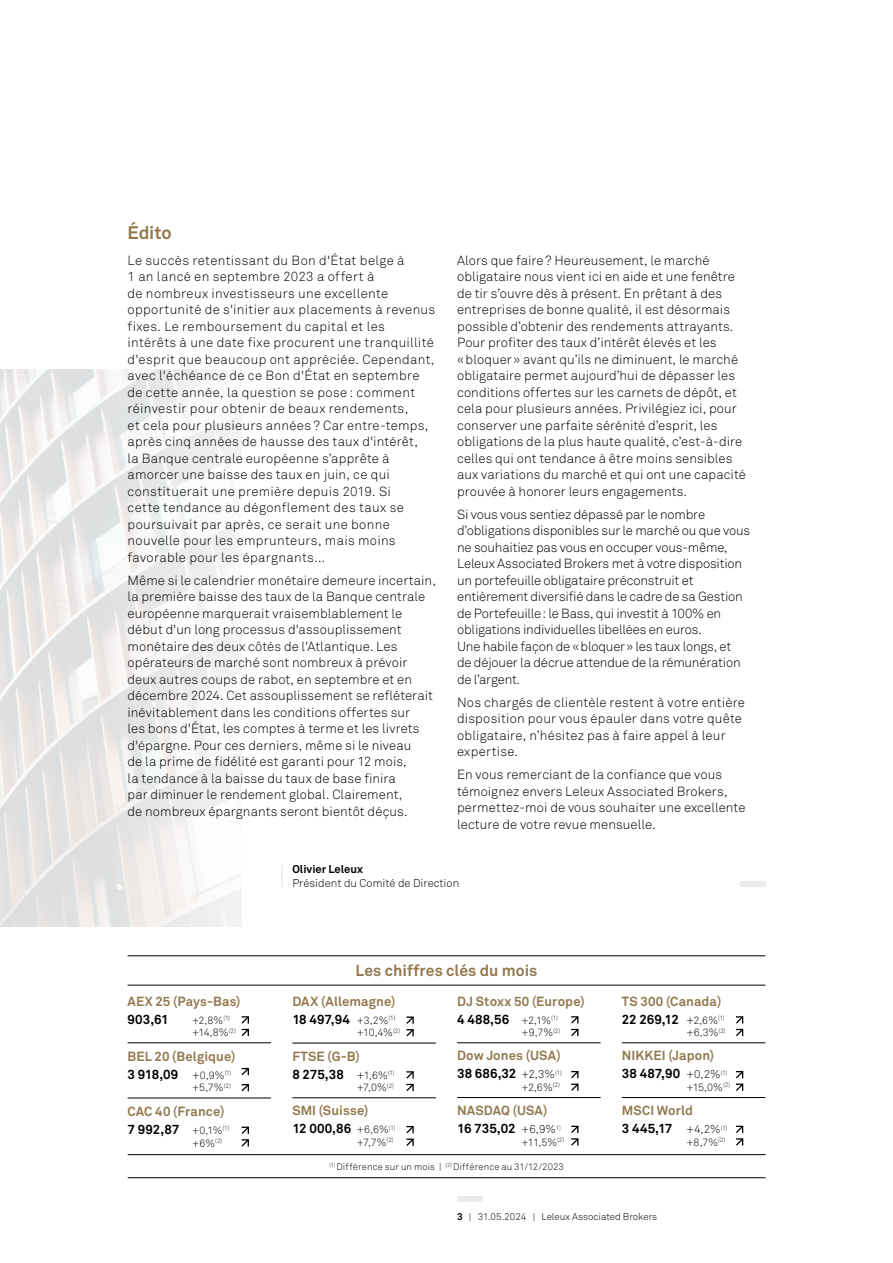
<style>
.page{position:relative;width:893px;height:1263px;background:#fff}
.page>*{position:absolute;margin:0;border:0;box-sizing:border-box;transform-origin:0 0}
.t1{font:700 18px "Akkurat";letter-spacing:-.01em;color:#93784e}
.t2{font:700 15.75px "Akkurat";letter-spacing:.005em;color:#93784e}
.t3{font:300 13.2px/16.5px "Akkurat";letter-spacing:.005em;color:#000}
.t4{font:300 13.2px/16.5px "Akkurat";letter-spacing:.025em;color:#000}
.t5{font:300 13.2px/16.5px "Akkurat";letter-spacing:-.015em;color:#000}
.t6{font:700 13.2px/17.9px "Akkurat";letter-spacing:.01em;color:#93784e}
.t7{font:700 13.2px "Akkurat";color:#000}
.t8{font:300 11.25px "Akkurat";color:#000}
.t9{font:700 11.25px "Akkurat";color:#000}
.t10{font:300 10.5px/12.6px "Akkurat";letter-spacing:-.05em;color:#000}
.t11{font:300 9.75px "Akkurat";color:#000}
.t12{font:300 9.3px "Akkurat";letter-spacing:.02em;color:#000}
.s1{color:#000}
.s2{font-weight:300;font-size:11.25px;color:#000}
.s3{font-weight:300;font-size:10.5px;color:#000}
.s4{font-size:13.5px}
.s5{font-weight:700}
</style>
<div class="page">
<div style="left:457px;top:1196px;width:26px;height:5px;background:#ebebeb"></div>
<hr style="left:128px;top:955px;width:637px;height:1px;background:#000">
<hr style="left:128px;top:1177px;width:638px;height:1px;background:#000">
<hr style="left:128px;top:1042px;width:143px;height:1px;background:#000">
<hr style="left:128px;top:1098px;width:143px;height:1px;background:#000">
<svg style="left:241px;top:1016px;width:8px;height:21px"></svg>
<svg style="left:241px;top:1067px;width:8px;height:9px"></svg>
<svg style="left:241px;top:1084px;width:8px;height:8px"></svg>
<svg style="left:241px;top:1126px;width:8px;height:21px"></svg>
<hr style="left:292px;top:1043px;width:144px;height:1px;background:#000">
<hr style="left:292px;top:1097px;width:144px;height:1px;background:#000">
<svg style="left:406px;top:1016px;width:8px;height:21px"></svg>
<svg style="left:406px;top:1071px;width:8px;height:21px"></svg>
<svg style="left:406px;top:1126px;width:8px;height:20px"></svg>
<hr style="left:457px;top:1042px;width:144px;height:1px;background:#000">
<hr style="left:457px;top:1097px;width:144px;height:1px;background:#000">
<svg style="left:571px;top:1016px;width:8px;height:21px"></svg>
<svg style="left:571px;top:1071px;width:8px;height:20px"></svg>
<svg style="left:571px;top:1125px;width:8px;height:21px"></svg>
<hr style="left:622px;top:1042px;width:143px;height:1px;background:#000">
<hr style="left:622px;top:1097px;width:143px;height:1px;background:#000">
<svg style="left:736px;top:1016px;width:8px;height:21px"></svg>
<svg style="left:736px;top:1071px;width:8px;height:20px"></svg>
<svg style="left:736px;top:1125px;width:8px;height:21px"></svg>
<hr style="left:128px;top:985px;width:637px;height:1px;background:#000">
<hr style="left:128px;top:1154px;width:638px;height:1px;background:#000">
<svg style="left:281px;top:865px;width:1px;height:22px"></svg>
<div style="left:740px;top:881px;width:25px;height:6px;background:#ebebeb"></div>
<img style="left:0;top:370px;width:242px;height:556px">
<h1 class="t1" style="left:128px;top:221px;width:46px">Édito</h1>
<p class="t4" style="left:128px;top:252px;width:309px">Le succès retentissant du Bon d'État belge à<br>1 an lancé en septembre 2023 a offert à<br>de nombreux investisseurs une excellente opportunité de s'initier aux placements à revenus fixes. Le remboursement du capital et les intérêts à une date fixe procurent une tranquillité d'esprit que beaucoup ont appréciée. Cependant, avec l'échéance de ce Bon d'État en septembre de cette année, la question se pose : comment réinvestir pour obtenir de beaux rendements,<br>et cela pour plusieurs années ? Car entre-temps, après cinq années de hausse des taux d'intérêt,<br>la Banque centrale européenne s’apprête à amorcer une baisse des taux en juin, ce qui constituerait une première depuis 2019. Si<br>cette tendance au dégonflement des taux se poursuivait par après, ce serait une bonne nouvelle pour les emprunteurs, mais moins favorable pour les épargnants...</p>
<p class="t3" style="left:128px;top:572px;width:310px">Même si le calendrier monétaire demeure incertain, la première baisse des taux de la Banque centrale européenne marquerait vraisemblablement le début d'un long processus d'assouplissement monétaire des deux côtés de l'Atlantique. Les opérateurs de marché sont nombreux à prévoir deux autres coups de rabot, en septembre et en décembre 2024. Cet assouplissement se refléterait inévitablement dans les conditions offertes sur<br>les bons d'État, les comptes à terme et les livrets d'épargne. Pour ces derniers, même si le niveau<br>de la prime de fidélité est garanti pour 12 mois,<br>la tendance à la baisse du taux de base finira<br>par diminuer le rendement global. Clairement,<br>de nombreux épargnants seront bientôt déçus.</p>
<p class="t3" style="left:457px;top:252px;width:290px">Alors que faire? Heureusement, le marché obligataire nous vient ici en aide et une fenêtre de tir s’ouvre dès à présent. En prêtant à des entreprises de bonne qualité, il est désormais possible d’obtenir des rendements attrayants.<br>Pour profiter des taux d’intérêt élevés et les «bloquer» avant qu’ils ne diminuent, le marché obligataire permet aujourd’hui de dépasser les conditions offertes sur les carnets de dépôt, et cela pour plusieurs années. Privilégiez ici, pour conserver une parfaite sérénité d’esprit, les obligations de la plus haute qualité, c’est-à-dire celles qui ont tendance à être moins sensibles aux variations du marché et qui ont une capacité prouvée à honorer leurs engagements.</p>
<p class="t5" style="left:457px;top:506px;width:295px">Si vous vous sentiez dépassé par le nombre d’obligations disponibles sur le marché ou que vous ne souhaitiez pas vous en occuper vous-même, Leleux Associated Brokers met à votre disposition un portefeuille obligataire préconstruit et entièrement diversifié dans le cadre de sa Gestion de Portefeuille: le Bass, qui investit à 100% en obligations individuelles libellées en euros.<br>Une habile façon de «bloquer» les taux longs, et<br>de déjouer la décrue attendue de la rémunération de l’argent.</p>
<p class="t3" style="left:457px;top:694px;width:289px">Nos chargés de clientèle restent à votre entière disposition pour vous épauler dans votre quête obligataire, n’hésitez pas à faire appel à leur expertise.</p>
<p class="t3" style="left:457px;top:766px;width:290px">En vous remerciant de la confiance que vous témoignez envers Leleux Associated Brokers, permettez-moi de vous souhaiter une excellente lecture de votre revue mensuelle.</p>
<p class="t9" style="left:292px;top:862px;width:72px">Olivier Leleux</p>
<p class="t8" style="left:292px;top:876px;width:168px">Président du Comité de Direction</p>
<p class="t6" style="left:128px;top:992px;width:115px">AEX 25 (Pays-Bas)</p>
<p class="t7" style="left:128px;top:1010px;width:43px">903,61</p>
<p class="t10" style="left:192px;top:1014px;width:45px">+2,8%<sup>(1) </sup>+14,8%<sup>(2)</sup></p>
<p class="t6" style="left:128px;top:1047px;width:109px">BEL 20 (Belgique)<br><span class="s1">3 918,09</span> <span class="s2">+</span><span class="s3">0,9%</span><sup>(1)</sup></p>
<p class="t10" style="left:192px;top:1081px;width:40px">+5,7%<sup>(2)</sup></p>
<p class="t6" style="left:128px;top:1102px;width:103px">CAC 40 (France<span class="s4">)<br></span><span class="s1">7 992,87</span> <span class="s3">+0,1%</span><sup>(1)</sup></p>
<p class="t10" style="left:192px;top:1137px;width:32px">+6%<sup>(2)</sup></p>
<p class="t2" style="left:356px;top:960px;width:183px">Les chiffres clés du mois</p>
<p class="t6" style="left:292px;top:992px;width:105px">DAX (Allemagne)<br><span class="s1">18 497,94</span> <span class="s3">+3,2%</span><sup>(1)</sup></p>
<p class="t10" style="left:357px;top:1027px;width:45px">+10,4%<sup>(2)</sup></p>
<p class="t6" style="left:292px;top:1047px;width:104px">FTSE (G-B)<br><span class="s1">8 275,38</span> <span class="s2">+</span><span class="s3">1,6%</span><sup>(1)</sup></p>
<p class="t10" style="left:357px;top:1081px;width:39px">+7,0%<sup>(2)</sup></p>
<p class="t6" style="left:292px;top:1102px;width:105px">SMI (Suisse)<br><span class="s1">12 000,86</span> <span class="s3">+6,6%</span><sup>(1)</sup></p>
<p class="t10" style="left:357px;top:1136px;width:38px">+7,7%<sup>(2)</sup></p>
<p class="t6" style="left:457px;top:992px;width:129px">DJ Stoxx 50 (Europe)<br><span class="s1">4 488,56</span> <span class="s3">+2,1%</span><sup>(1)</sup></p>
<p class="t10" style="left:522px;top:1026px;width:40px">+9,7%<sup>(2)</sup></p>
<p class="t6" style="left:457px;top:1047px;width:106px">Dow Jones (USA)<br><span class="s1">38 686,32</span> <span class="s2">+2,3%</span><sup>(1)</sup></p>
<p class="t10" style="left:522px;top:1081px;width:40px">+2,6%<sup>(2)</sup></p>
<p class="t6" style="left:457px;top:1102px;width:105px">NASDAQ (USA)<br><span class="s1">16 735,02</span> <span class="s2">+6,9%</span><sup>1)</sup></p>
<p class="t10" style="left:522px;top:1136px;width:44px">+11,5%<sup>(2)</sup></p>
<p class="t12" style="left:329px;top:1161px;width:236px"><sup>(1)</sup> Différence sur un mois | <sup>(2)</sup> Différence au 31/12/2023</p>
<p class="t6" style="left:622px;top:992px;width:104px">TS 300 (Canada)<br><span class="s1">22 269,12</span> <span class="s2">+</span><span class="s3">2,6%</span><sup>(1)</sup></p>
<p class="t10" style="left:686px;top:1026px;width:41px">+6,3%<sup>(2)</sup></p>
<p class="t6" style="left:622px;top:1047px;width:107px">NIKKEI (Japon)<br><span class="s1">38 487,90</span> <span class="s2">+0,2%</span><sup>(1)</sup></p>
<p class="t10" style="left:686px;top:1081px;width:45px">+15,0%<sup>(2)</sup></p>
<p class="t6" style="left:622px;top:1102px;width:107px">MSCI World<br><span class="s1">3 445,17</span> <span class="s2">+4,2%</span><sup>(1)</sup></p>
<p class="t10" style="left:686px;top:1136px;width:40px">+8,7%<sup>(2)</sup></p>
<p class="t11" style="left:457px;top:1211px;width:202px"><span class="s5">3</span> | 31.05.2024 | Leleux Associated Brokers</p>
</div>
